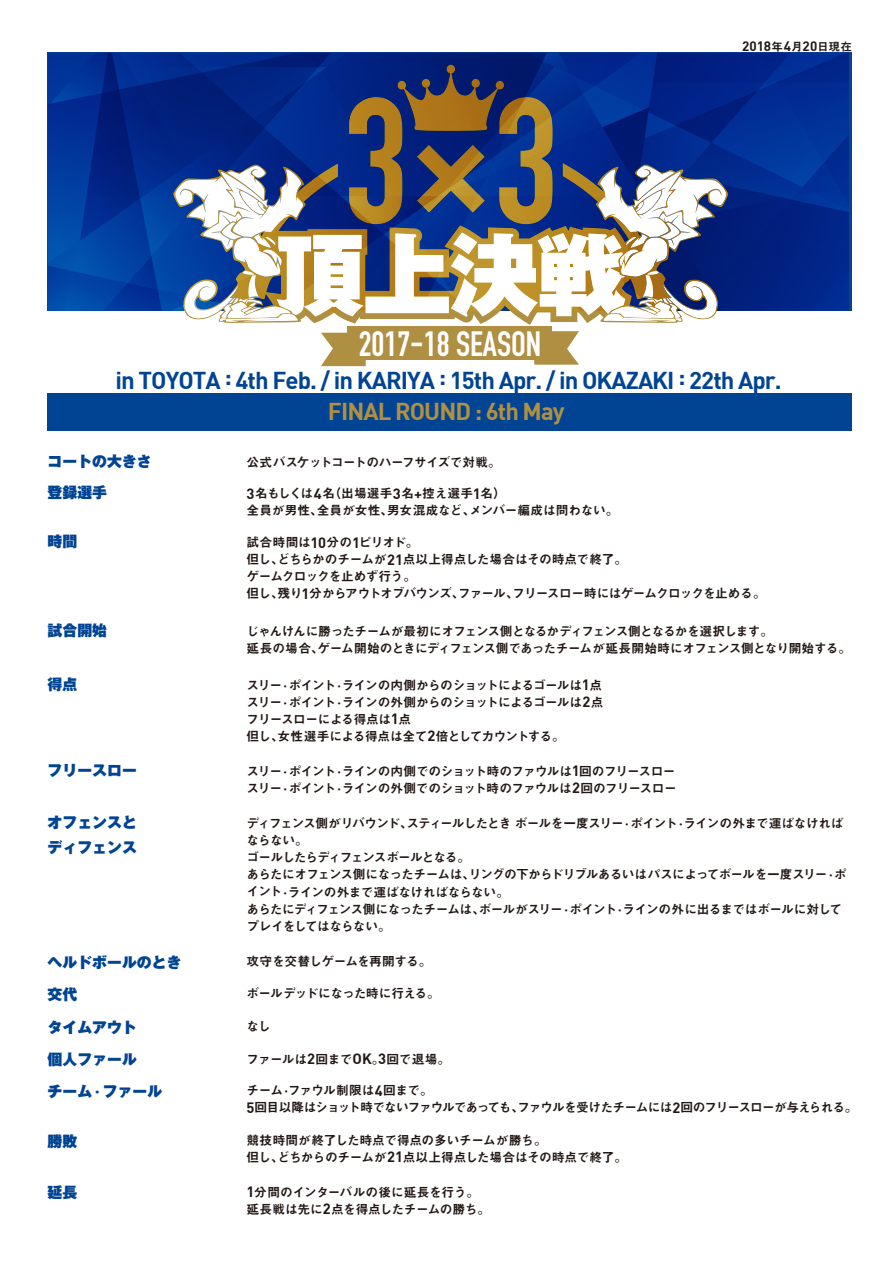
<style>
.page{position:relative;width:893px;height:1263px;background:#fff}
.page>*{position:absolute;margin:0;border:0;box-sizing:border-box;transform-origin:0 0}
.t1{font:700 34.65px "DIN Condensed";color:#fff}
.t2{font:24px "DIN Bold";letter-spacing:-.04em;color:#014493}
.t3{font:24px "DIN Bold";letter-spacing:-.04em;color:#b09042}
.t4{font:900 14.85px/24.5px "Gothic MB101 Pro";color:#014493}
.t5{font:700 13.5px "DIN";letter-spacing:.01em;color:#221815}
.t6{font:12.75px/17px "Midashi Go Pro MB31";letter-spacing:-.06em;color:#221815}
.t7{font:12.75px/17px "Midashi Go Pro MB31";letter-spacing:-.025em;color:#221815}
.t8{font:12.75px/17px "Midashi Go Pro MB31";letter-spacing:-.08em;color:#221815}
.t9{font:12.75px/17px "Midashi Go Pro MB31";letter-spacing:-.01em;color:#221815}
.t10{font:12.75px "Midashi Go Pro MB31";letter-spacing:-.035em;color:#221815}
.s1{font-family:"Midashi Go Pro MB31";font-weight:400;font-size:11.7px}
.s2{font-family:"DIN";font-weight:700;font-size:14.7px}
.s3{font-size:9.6px}
.s4{font-size:10.35px}
</style>
<div class="page">
<div style="left:48px;top:393px;width:804px;height:37px;background:#014493"></div>
<svg style="left:321px;top:333px;width:45px;height:33px"></svg>
<svg style="left:534px;top:331px;width:45px;height:34px"></svg>
<div style="left:348px;top:327px;width:204px;height:33px;background:#af8f41"></div>
<svg style="left:48px;top:53px;width:669px;height:272px"></svg>
<svg style="left:634px;top:53px;width:215px;height:258px"></svg>
<h1 class="t1" style="left:359px;top:321px;width:184px">2017-18 SEASON</h1>
<p class="t5" style="left:742px;top:37px;width:112px">2018<span class="s1">年</span>4<span class="s1">月</span>20<span class="s1">日現在</span></p>
<h2 class="t2" style="left:116px;top:365px;width:667px">in TOYOTA : 4th Feb. / in KARIYA : 15th Apr. / in OKAZAKI : 22th Apr.</h2>
<h2 class="t3" style="left:328px;top:395px;width:238px">FINAL ROUND : 6th May</h2>
<p class="t4" style="left:48px;top:447px;width:106px">コートの大きさ</p>
<p class="t6" style="left:247px;top:452px;width:256px">公式バスケットコートのハーフサイズで対戦。</p>
<p class="t4" style="left:48px;top:479px;width:61px">登録選手</p>
<p class="t9" style="left:247px;top:484px;width:373px"><span class="s2">3</span>名もしくは<span class="s2">4</span>名（出場選手<span class="s2">3</span>名<span class="s2">+</span>控え選手<span class="s2">1</span>名）<br>全員が男性、全員が女性、男女混成など、メンバー編成は問わない。</p>
<p class="t4" style="left:48px;top:528px;width:31px">時間</p>
<p class="t6" style="left:247px;top:533px;width:521px">試合時間は<span class="s2">10</span>分の<span class="s2">1</span>ピリオド。<br>但し、どちらかのチームが<span class="s2">21</span>点以上得点した場合はその時点で終了。<br>ゲームクロックを止めず行う。<br>但し、残り<span class="s2">1</span>分からアウトオブバウンズ、ファール、フリースロー時にはゲームクロックを止める。</p>
<p class="t4" style="left:48px;top:616px;width:61px">試合開始</p>
<p class="t6" style="left:247px;top:621px;width:606px">じゃんけんに勝ったチームが最初にオフェンス側となるかディフェンス側となるかを選択します。<br>延長の場合、ゲーム開始のときにディフェンス側であったチームが延長開始時にオフェンス側となり開始する。</p>
<p class="t4" style="left:48px;top:670px;width:31px">得点</p>
<p class="t6" style="left:247px;top:675px;width:358px">スリー<span class="s3">・</span>ポイント<span class="s3">・</span>ラインの内側からのショットによるゴールは<span class="s2">1</span>点スリー<span class="s3">・</span>ポイント<span class="s3">・</span>ラインの外側からのショットによるゴールは<span class="s2">2</span>点フリースローによる得点は<span class="s2">1</span>点<br>但し、女性選手による得点は全て<span class="s2">2</span>倍としてカウントする。</p>
<p class="t4" style="left:48px;top:756px;width:91px">フリースロー</p>
<p class="t6" style="left:247px;top:761px;width:432px">スリー<span class="s3">・</span>ポイント<span class="s3">・</span>ラインの内側でのショット時のファウルは<span class="s2">1</span>回のフリースロースリー<span class="s3">・</span>ポイント<span class="s3">・</span>ラインの外側でのショット時のファウルは<span class="s2">2</span>回のフリースロー</p>
<p class="t4" style="left:48px;top:809px;width:91px">オフェンスとディフェンス</p>
<p class="t6" style="left:247px;top:814px;width:602px">ディフェンス側がリバウンド、スティールしたときボールを一度スリー<span class="s3">・</span>ポイント<span class="s3">・</span>ラインの外まで運ばなければならない。<br>ゴールしたらディフェンスボールとなる。<br>あらたにオフェンス側になったチームは、リングの下からドリブルあるいはパスによってボールを一度スリー<span class="s3">・</span>ポイント<span class="s3">・</span>ラインの外まで運ばなければならない。<br>あらたにディフェンス側になったチームは、ボールがスリー<span class="s3">・</span>ポイント<span class="s3">・</span>ラインの外に出るまではボールに対してプレイをしてはならない。</p>
<p class="t4" style="left:48px;top:948px;width:135px">ヘルドボールのとき</p>
<p class="t6" style="left:247px;top:951px;width:187px">攻守を交替しゲームを再開する。</p>
<p class="t4" style="left:48px;top:980px;width:31px">交代</p>
<p class="t6" style="left:247px;top:983px;width:195px">ボールデッドになった時に行える。</p>
<p class="t4" style="left:48px;top:1013px;width:91px">タイムアウト</p>
<p class="t6" style="left:247px;top:1016px;width:26px">なし</p>
<p class="t4" style="left:48px;top:1046px;width:91px">個人ファール</p>
<p class="t10" style="left:247px;top:1048px;width:205px">ファールは<span class="s2">2</span>回まで<span class="s2">OK</span>。<span class="s2">3</span>回で退場。</p>
<p class="t4" style="left:48px;top:1078px;width:116px">チーム<span class="s4">・</span>ファール</p>
<p class="t8" style="left:247px;top:1081px;width:612px">チーム<span class="s3">・</span>ファウル制限は<span class="s2">4</span>回まで。<br><span class="s2">5</span>回目以降はショット時でないファウルであっても、ファウルを受けたチームには<span class="s2">2</span>回のフリースローが与えられる。</p>
<p class="t4" style="left:48px;top:1127px;width:31px">勝敗</p>
<p class="t7" style="left:247px;top:1130px;width:382px">競技時間が終了した時点で得点の多いチームが勝ち。<br>但し、どちからのチームが<span class="s2">21</span>点以上得点した場合はその時点で終了。</p>
<p class="t4" style="left:48px;top:1179px;width:31px">延長</p>
<p class="t7" style="left:247px;top:1182px;width:245px"><span class="s2">1</span>分間のインターバルの後に延長を行う。延長戦は先に<span class="s2">2</span>点を得点したチームの勝ち。</p>
</div>
